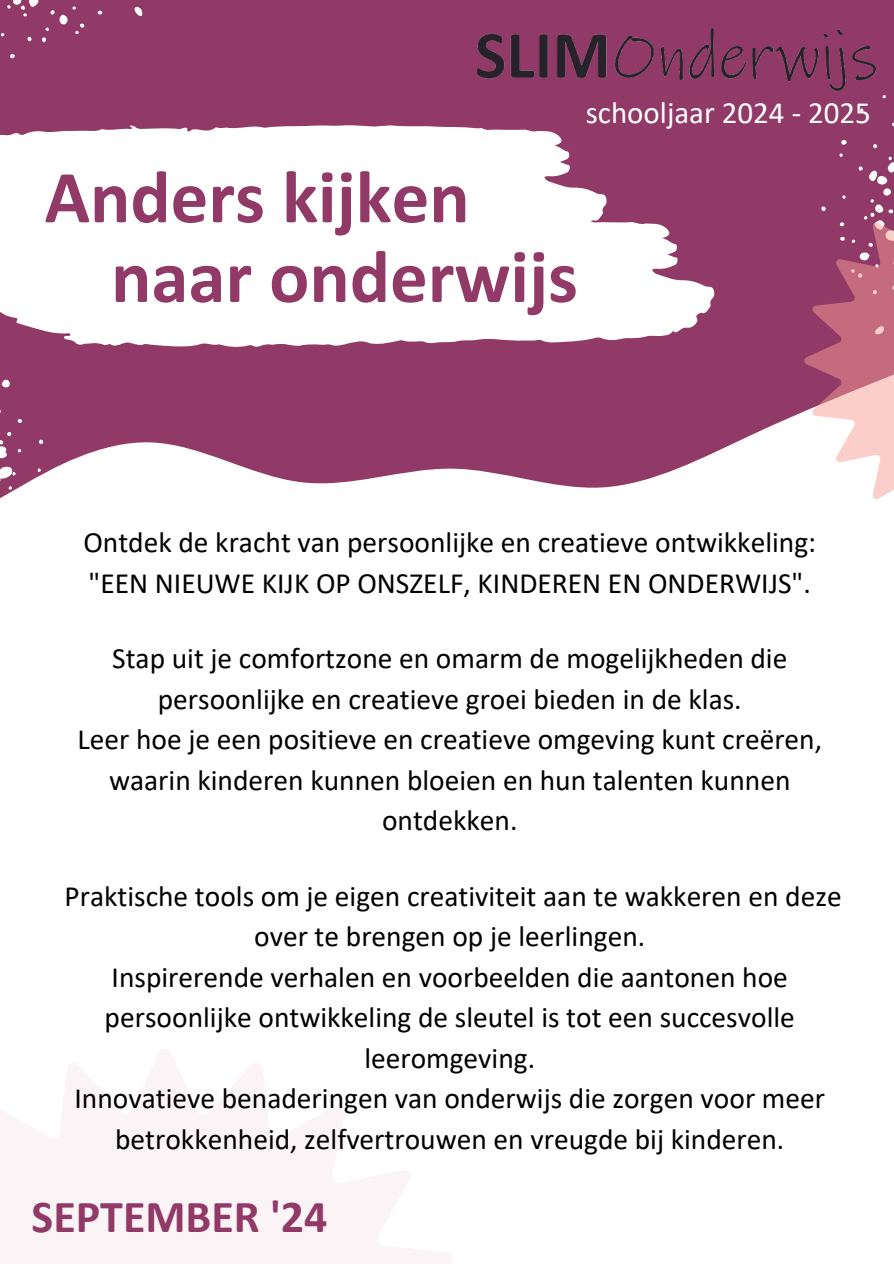
<style>
.page{position:relative;width:894px;height:1264px;background:#fff}
.page>*{position:absolute;margin:0;border:0;box-sizing:border-box;transform-origin:0 0}
.t1{font:700 75px "Calibri";color:#913967}
.t2{font:700 45.9px "Calibri";color:#913967}
.t3{font:30.9px "Calibri";color:#fff}
.t4{font:29.4px/40.5px "Calibri";color:#000;text-align:center}
</style>
<div class="page">
<div style="left:0;top:0;width:893px;height:1263px;background:#913967"></div>
<div style="left:0;top:639px;width:893px;height:624px;background:#fff"></div>
<svg style="left:0;top:411px;width:893px;height:228px;fill:#fff"></svg>
<svg style="left:0;top:125px;width:607px;height:79px;background:#f3eaef"></svg>
<svg style="left:0;top:204px;width:715px;height:143px;background:#f5edf1"></svg>
<svg style="left:1px;top:0;width:142px;height:59px"></svg>
<img style="left:478px;top:28px;width:393px;height:54px">
<svg style="left:0;top:1048px;width:466px;height:215px;background:#fbf8f9"></svg>
<svg style="left:0;top:302px;width:44px;height:319px"></svg>
<svg style="left:804px;top:58px;width:89px;height:472px"></svg>
<h1 class="t3" style="left:585px;top:100px;width:286px">schooljaar 2024 - 2025</h1>
<h1 class="t1" style="left:45px;top:166px;width:426px">Anders kijken</h1>
<h1 class="t1" style="left:111px;top:245px;width:468px">naar onderwijs</h1>
<p class="t4" style="left:83px;top:524px;width:734px;text-align:left">Ontdek de kracht van persoonlijke en creatieve ontwikkeling: "EEN NIEUWE KIJK OP ONSZELF, KINDEREN EN ONDERWIJS".</p>
<p class="t4" style="left:77px;top:640px;width:746px">Stap uit je comfortzone en omarm de mogelijkheden die persoonlijke en creatieve groei bieden in de klas.<br>Leer hoe je een positieve en creatieve omgeving kunt creëren, waarin kinderen kunnen bloeien en hun talenten kunnen ontdekken.</p>
<h1 class="t4" style="left:64px;top:878px;width:778px">Praktische tools om je eigen creativiteit aan te wakkeren en deze over te brengen op je leerlingen.<br>Inspirerende verhalen en voorbeelden die aantonen hoe persoonlijke ontwikkeling de sleutel is tot een succesvolle leeromgeving.<br>Innovatieve benaderingen van onderwijs die zorgen voor meer betrokkenheid, zelfvertrouwen en vreugde bij kinderen.</h1>
<p class="t2" style="left:32px;top:1197px;width:297px">SEPTEMBER '24</p>
</div>
